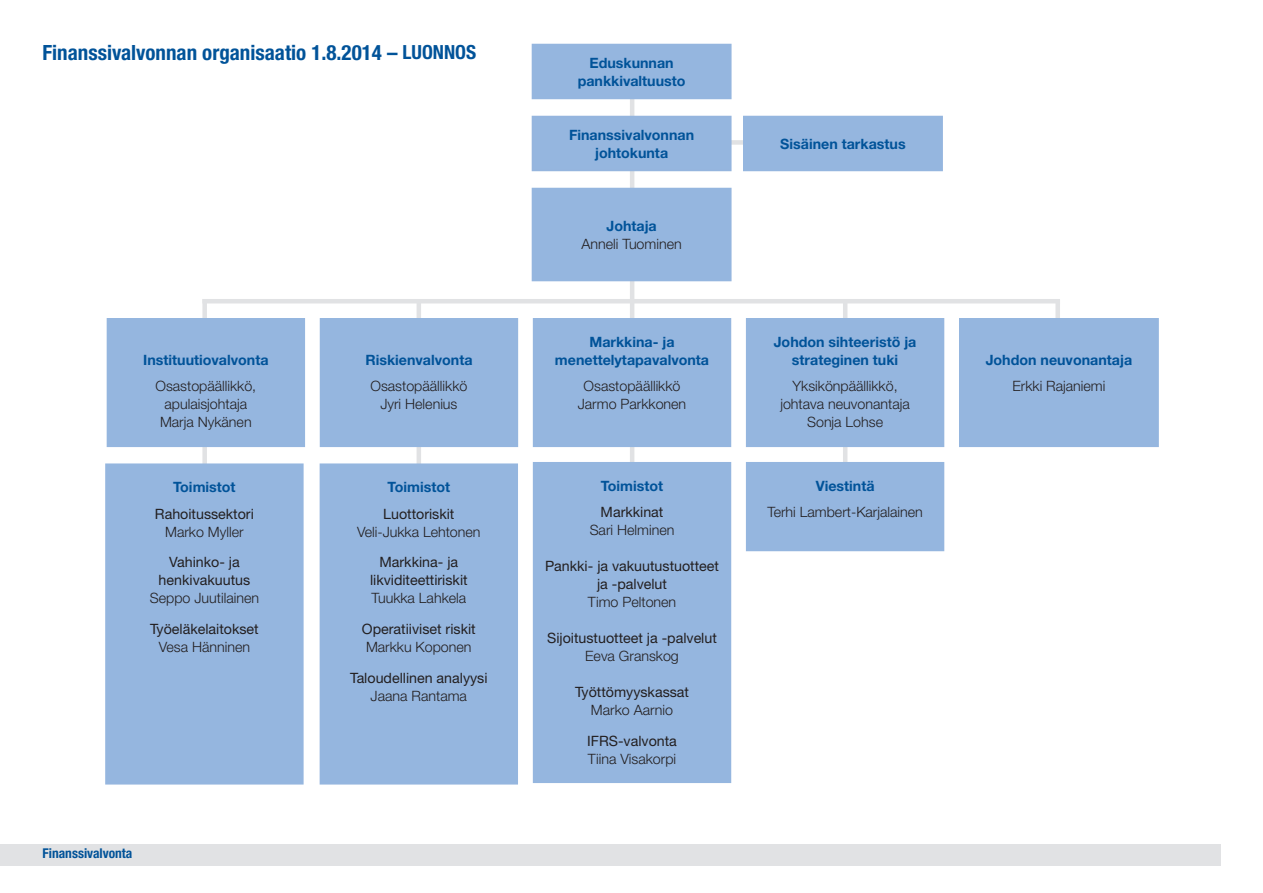
<style>
.page{position:relative;width:1263px;height:893px;background:#fff}
.page>*{position:absolute;margin:0;border:0;box-sizing:border-box;transform-origin:0 0}
.t1{font:700 condensed 21px "Helvetica Neue LT Std";color:#015399}
.t2{font:300 14.25px/18px "Helvetica Neue LT Std";color:#231f20;text-align:center}
.t3{font:14.25px/18px "Helvetica Neue LT Std";color:#231f20;text-align:center}
.t4{font:700 14.25px/18px "Helvetica Neue LT Std";color:#015399;text-align:center}
.t5{font:700 condensed 13.5px "Helvetica Neue LT Std";color:#015399}
.s1{font-size:19.5px}
</style>
<div class="page">
<div style="left:1055px;top:300px;width:5px;height:123px;background:#e1e2e4"></div>
<div style="left:713px;top:140px;width:67px;height:5px;background:#e1e2e4"></div>
<div style="left:202px;top:299px;width:5px;height:294px;background:#e1e2e4"></div>
<hr style="left:417px;top:301px;width:4px;height:288px;background:#e1e2e4">
<hr style="left:843px;top:300px;width:4px;height:227px;background:#e1e2e4">
<hr style="left:630px;top:84px;width:4px;height:425px;background:#e1e2e4">
<div style="left:532px;top:44px;width:199px;height:54px;background:#95b6df"></div>
<div style="left:532px;top:44px;width:199px;height:55px;border:2px solid #95b6df"></div>
<div style="left:532px;top:116px;width:199px;height:54px;background:#95b6df"></div>
<div style="left:532px;top:116px;width:199px;height:55px;border:2px solid #95b5de"></div>
<div style="left:532px;top:188px;width:199px;height:93px;background:#95b6df"></div>
<div style="left:744px;top:116px;width:198px;height:54px;background:#95b6df"></div>
<div style="left:743px;top:116px;width:200px;height:55px;border:2px solid #95b6df"></div>
<div style="left:107px;top:319px;width:197px;height:127px;background:#95b6df"></div>
<div style="left:107px;top:318px;width:198px;height:129px;border:2px solid #95b6df"></div>
<div style="left:106px;top:464px;width:197px;height:320px;background:#95b6df"></div>
<div style="left:105px;top:463px;width:199px;height:321px;border:2px solid #95b6df"></div>
<div style="left:320px;top:319px;width:197px;height:127px;background:#95b6df"></div>
<div style="left:320px;top:318px;width:198px;height:129px;border:2px solid #95b6df"></div>
<div style="left:320px;top:464px;width:197px;height:320px;background:#95b6df"></div>
<div style="left:320px;top:463px;width:198px;height:321px;border:2px solid #95b6df"></div>
<div style="left:534px;top:319px;width:196px;height:127px;background:#95b6df"></div>
<div style="left:533px;top:318px;width:198px;height:129px;border:2px solid #95b6df"></div>
<div style="left:534px;top:463px;width:196px;height:319px;background:#95b6df"></div>
<div style="left:533px;top:462px;width:198px;height:321px;border:2px solid #95b6df"></div>
<div style="left:747px;top:319px;width:196px;height:127px;background:#95b6df"></div>
<div style="left:746px;top:318px;width:198px;height:129px;border:2px solid #95b6df"></div>
<div style="left:747px;top:463px;width:196px;height:87px;background:#95b6df"></div>
<div style="left:746px;top:462px;width:198px;height:89px;border:2px solid #95b6df"></div>
<hr style="left:202px;top:299px;width:858px;height:4px;background:#e1e2e4">
<div style="left:960px;top:319px;width:198px;height:127px;background:#95b6df"></div>
<div style="left:959px;top:318px;width:200px;height:129px;border:2px solid #95b6df"></div>
<div style="left:0;top:844px;width:1220px;height:21px;background:#e1e2e4"></div>
<h1 class="t1" style="left:43px;top:40px;width:435px">Finanssivalvonnan organisaatio 1.8.2014 – <span class="s1">LUONNOS</span></h1>
<p class="t4" style="left:143px;top:350px;width:127px">Instituutiovalvonta</p>
<p class="t2" style="left:155px;top:377px;width:102px">Osastopäällikkö, apulaisjohtaja<br>Marja Nykänen</p>
<p class="t4" style="left:173px;top:478px;width:64px">Toimistot</p>
<p class="t3" style="left:155px;top:504px;width:100px">Rahoitussektori</p>
<p class="t2" style="left:165px;top:522px;width:80px">Marko Myller</p>
<p class="t3" style="left:159px;top:553px;width:93px">Vahinko- ja henkivakuutus</p>
<p class="t2" style="left:150px;top:589px;width:111px">Seppo Juutilainen</p>
<p class="t3" style="left:150px;top:620px;width:110px">Työeläkelaitokset</p>
<p class="t2" style="left:159px;top:638px;width:93px">Vesa Hänninen</p>
<p class="t5" style="left:43px;top:845px;width:91px">Finanssivalvonta</p>
<p class="t4" style="left:365px;top:350px;width:109px">Riskienvalvonta</p>
<p class="t2" style="left:370px;top:377px;width:98px">Osastopäällikkö<br>Jyri Helenius</p>
<p class="t4" style="left:388px;top:478px;width:64px">Toimistot</p>
<p class="t3" style="left:383px;top:504px;width:73px">Luottoriskit</p>
<p class="t2" style="left:357px;top:522px;width:125px">Veli-Jukka Lehtonen</p>
<p class="t3" style="left:370px;top:553px;width:99px">Markkina- ja likviditeettiriskit</p>
<p class="t2" style="left:371px;top:589px;width:96px">Tuukka Lahkela</p>
<p class="t3" style="left:362px;top:620px;width:115px">Operatiiviset riskit</p>
<p class="t2" style="left:366px;top:638px;width:107px">Markku Koponen</p>
<p class="t3" style="left:350px;top:669px;width:139px">Taloudellinen analyysi</p>
<p class="t2" style="left:371px;top:686px;width:98px">Jaana Rantama</p>
<p class="t4" style="left:578px;top:53px;width:109px">Eduskunnan pankkivaltuusto</p>
<p class="t4" style="left:569px;top:125px;width:127px">Finanssivalvonnan johtokunta</p>
<p class="t4" style="left:606px;top:216px;width:52px">Johtaja</p>
<p class="t2" style="left:581px;top:234px;width:102px">Anneli Tuominen</p>
<p class="t4" style="left:555px;top:332px;width:156px">Markkina- ja menettelytapavalvonta</p>
<p class="t2" style="left:578px;top:377px;width:110px">Osastopäällikkö<br>Jarmo Parkkonen</p>
<p class="t4" style="left:601px;top:476px;width:64px">Toimistot</p>
<p class="t3" style="left:601px;top:503px;width:64px">Markkinat</p>
<p class="t2" style="left:590px;top:521px;width:86px">Sari Helminen</p>
<p class="t3" style="left:545px;top:557px;width:175px">Pankki- ja vakuutustuotteet ja -palvelut</p>
<p class="t2" style="left:588px;top:593px;width:90px">Timo Peltonen</p>
<p class="t3" style="left:547px;top:629px;width:171px">Sijoitustuotteet ja -palvelut</p>
<p class="t2" style="left:585px;top:647px;width:95px">Eeva Granskog</p>
<p class="t3" style="left:575px;top:683px;width:116px">Työttömyyskassat</p>
<p class="t2" style="left:591px;top:701px;width:84px">Marko Aarnio</p>
<p class="t3" style="left:587px;top:732px;width:91px">IFRS-valvonta</p>
<p class="t2" style="left:588px;top:749px;width:90px">Tiina Visakorpi</p>
<p class="t4" style="left:780px;top:134px;width:127px">Sisäinen tarkastus</p>
<p class="t4" style="left:774px;top:332px;width:144px">Johdon sihteeristö ja strateginen tuki</p>
<p class="t2" style="left:780px;top:377px;width:131px">Yksikönpäällikkö, johtava neuvonantaja<br>Sonja Lohse</p>
<p class="t4" style="left:816px;top:476px;width:60px">Viestintä</p>
<p class="t2" style="left:767px;top:503px;width:157px">Terhi Lambert-Karjalainen</p>
<p class="t4" style="left:986px;top:350px;width:148px">Johdon neuvonantaja</p>
<p class="t2" style="left:1012px;top:377px;width:94px">Erkki Rajaniemi</p>
</div>
